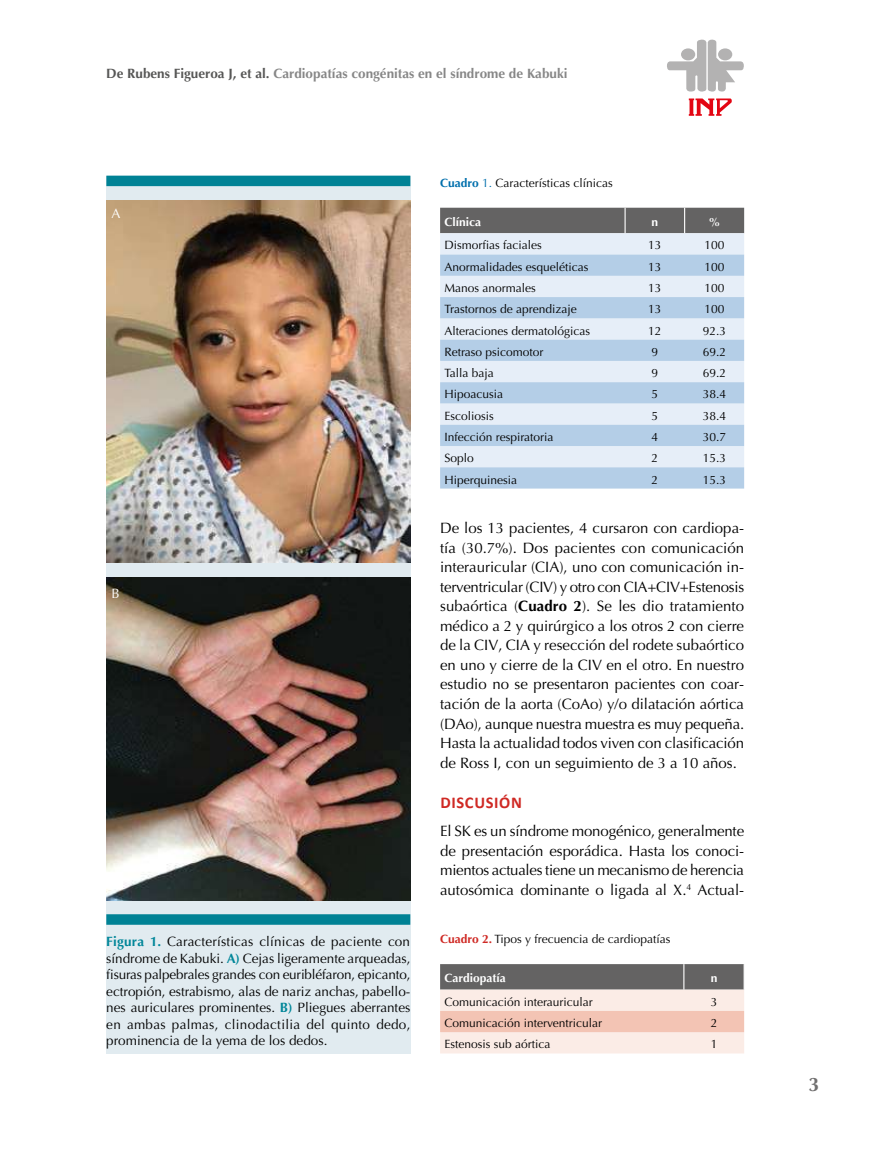
<style>
.page{position:relative;width:893px;height:1149px;background:#fff}
.page>*{position:absolute;margin:0;border:0;box-sizing:border-box;transform-origin:0 0}
.t1{font:700 19.5px "Optima";color:#706f6f}
.t2{font:700 16.5px "Calibri";letter-spacing:.04em;color:#cf2924}
.t3{font:15px/19.5px "Optima";color:#000;text-align:justify}
.t4{font:13.5px/16.5px "Optima";color:#000;text-align:justify}
.t5{font:700 13.5px "Optima";color:#878787}
.t6{font:13.5px "Optima";color:#fff}
.t7{font:12px "Optima";color:#000}
.t8{font:700 12px "Optima";color:#fff}
.s1{color:#575756}
.s2{font-weight:700;color:#008699}
.s3{font-weight:700;color:#006fac}
.s4{color:#006fac}
.s5{font-weight:700}
.s6{font-weight:700;color:#cf2924}
</style>
<div class="page">
<svg style="left:689px;top:98px;width:43px;height:18px"></svg>
<svg style="left:667px;top:39px;width:77px;height:53px"></svg>
<div style="left:718px;top:48px;width:14px;height:12px;background:#b3b2b2;border-radius:50%"></div>
<div style="left:106px;top:175px;width:304px;height:878px;background:#e1ebf0"></div>
<div style="left:106px;top:175px;width:304px;height:11px;background:#008295"></div>
<div style="left:106px;top:913px;width:304px;height:11px;background:#008295"></div>
<img style="left:106px;top:200px;width:304px;height:362px">
<img style="left:106px;top:577px;width:304px;height:322px">
<div style="left:440px;top:233px;width:304px;height:21px;background:#e6eef8"></div>
<svg style="left:440px;top:254px;width:304px;height:234px;background:#cadcee"></svg>
<div style="left:440px;top:208px;width:304px;height:25px;background:#646363"></div>
<svg style="left:440px;top:964px;width:305px;height:89px;background:#cebbb5"></svg>
<p class="t5" style="left:106px;top:66px;width:463px"><span class="s1">De Rubens Figueroa J, et al.</span> Cardiopatías congénitas en el síndrome de Kabuki</p>
<p class="t6" style="left:112px;top:205px;width:11px">A</p>
<p class="t6" style="left:112px;top:585px;width:10px">B</p>
<p class="t4" style="left:106px;top:933px;width:306px"><span class="s2">Figura 1.</span> Características clínicas de paciente con síndrome de Kabuki. <span class="s2">A)</span> Cejas ligeramente arqueadas, fisuras palpebrales grandes con euribléfaron, epicanto, ectropión, estrabismo, alas de nariz anchas, pabello&shy;nes auriculares prominentes. <span class="s2">B)</span> Pliegues aberrantes en ambas palmas, clinodactilia del quinto dedo, prominencia de la yema de los dedos.</p>
<p class="t7" style="left:440px;top:176px;width:174px"><span class="s3">Cuadro</span> <span class="s4">1.</span> Características clínicas</p>
<p class="t8" style="left:444px;top:215px;width:38px">Clínica</p>
<p class="t8" style="left:651px;top:215px;width:8px">n</p>
<p class="t8" style="left:708px;top:215px;width:13px">%</p>
<p class="t7" style="left:444px;top:238px;width:99px">Dismorfias faciales</p>
<p class="t7" style="left:648px;top:238px;width:15px">13</p>
<p class="t7" style="left:704px;top:238px;width:22px">100</p>
<p class="t7" style="left:444px;top:259px;width:146px">Anormalidades esqueléticas</p>
<p class="t7" style="left:648px;top:259px;width:15px">13</p>
<p class="t7" style="left:704px;top:259px;width:22px">100</p>
<p class="t7" style="left:444px;top:281px;width:93px">Manos anormales</p>
<p class="t7" style="left:648px;top:281px;width:15px">13</p>
<p class="t7" style="left:704px;top:281px;width:22px">100</p>
<p class="t7" style="left:444px;top:302px;width:134px">Trastornos de aprendizaje</p>
<p class="t7" style="left:648px;top:302px;width:15px">13</p>
<p class="t7" style="left:704px;top:302px;width:22px">100</p>
<p class="t7" style="left:444px;top:323px;width:147px">Alteraciones dermatológicas</p>
<p class="t7" style="left:648px;top:323px;width:15px">12</p>
<p class="t7" style="left:703px;top:323px;width:25px">92.3</p>
<p class="t7" style="left:444px;top:344px;width:101px">Retraso psicomotor</p>
<p class="t7" style="left:651px;top:344px;width:8px">9</p>
<p class="t7" style="left:703px;top:344px;width:25px">69.2</p>
<p class="t7" style="left:444px;top:366px;width:51px">Talla baja</p>
<p class="t7" style="left:651px;top:366px;width:8px">9</p>
<p class="t7" style="left:703px;top:366px;width:25px">69.2</p>
<p class="t7" style="left:444px;top:387px;width:60px">Hipoacusia</p>
<p class="t7" style="left:651px;top:387px;width:8px">5</p>
<p class="t7" style="left:703px;top:387px;width:25px">38.4</p>
<p class="t7" style="left:444px;top:408px;width:51px">Escoliosis</p>
<p class="t7" style="left:651px;top:408px;width:8px">5</p>
<p class="t7" style="left:703px;top:408px;width:25px">38.4</p>
<p class="t7" style="left:444px;top:430px;width:111px">Infección respiratoria</p>
<p class="t7" style="left:651px;top:430px;width:8px">4</p>
<p class="t7" style="left:703px;top:430px;width:25px">30.7</p>
<p class="t7" style="left:444px;top:451px;width:31px">Soplo</p>
<p class="t7" style="left:651px;top:451px;width:8px">2</p>
<p class="t7" style="left:703px;top:451px;width:25px">15.3</p>
<p class="t7" style="left:444px;top:472px;width:74px">Hiperquinesia</p>
<p class="t7" style="left:651px;top:472px;width:8px">2</p>
<p class="t7" style="left:703px;top:472px;width:25px">15.3</p>
<p class="t3" style="left:440px;top:518px;width:306px">De los 13 pacientes, 4 cursaron con cardiopa&shy;tía (30.7%). Dos pacientes con comunicación interauricular (CIA), uno con comunicación in&shy;terventricular (CIV) y otro con CIA+CIV+Estenosis subaórtica (<span class="s5">Cuadro 2</span>). Se les dio tratamiento médico a 2 y quirúrgico a los otros 2 con cierre de la CIV, CIA y resección del rodete subaórtico en uno y cierre de la CIV en el otro. En nuestro estudio no se presentaron pacientes con coar&shy;tación de la aorta (CoAo) y/o dilatación aórtica (DAo), aunque nuestra muestra es muy pequeña.<br>Hasta la actualidad todos viven con clasificación de Ross I, con un seguimiento de 3 a 10 años.</p>
<p class="t2" style="left:440px;top:792px;width:83px">DISCUSIÓN</p>
<p class="t3" style="left:440px;top:821px;width:306px">El SK es un síndrome monogénico, generalmente de presentación esporádica. Hasta los conoci&shy;mientos actuales tiene un mecanismo de herencia autosómica dominante o ligada al X.<sup>4</sup> Actual-</p>
<p class="t7" style="left:440px;top:931px;width:232px"><span class="s6">Cuadro 2.</span> Tipos y frecuencia de cardiopatías</p>
<p class="t8" style="left:444px;top:971px;width:63px">Cardiopatía</p>
<p class="t8" style="left:711px;top:971px;width:8px">n</p>
<p class="t7" style="left:444px;top:994px;width:150px">Comunicación interauricular</p>
<p class="t7" style="left:711px;top:994px;width:8px">3</p>
<p class="t7" style="left:444px;top:1015px;width:159px">Comunicación interventricular</p>
<p class="t7" style="left:711px;top:1015px;width:8px">2</p>
<p class="t7" style="left:444px;top:1036px;width:108px">Estenosis sub aórtica</p>
<p class="t7" style="left:711px;top:1036px;width:8px">1</p>
<h1 class="t1" style="left:808px;top:1072px;width:12px">3</h1>
</div>
